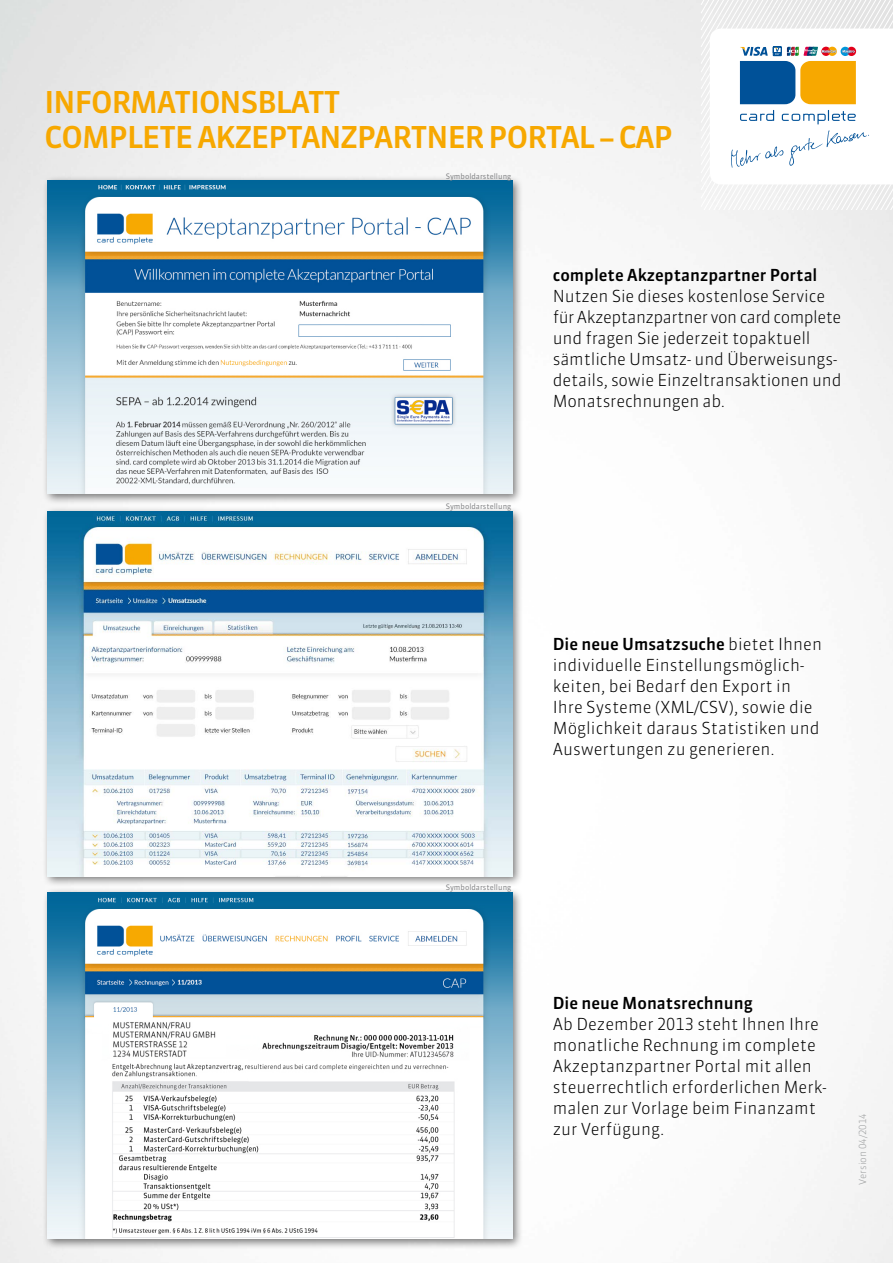
<style>
.page{position:relative;width:893px;height:1263px;background:#fff}
.page>*{position:absolute;margin:0;border:0;box-sizing:border-box;transform-origin:0 0}
.HEADLINE_top{font:500 30px "Sanuk TF";letter-spacing:-.03em;color:#f7a800}
.Fliesstext{font:300 16.5px/21px "Sanuk TF";color:#000}
.Fliesstext-2{font:500 16.5px "Sanuk TF";color:#000}
.Fliesstext-3{font:300 9.75px "Sanuk TF";color:#9c9e9f}
.t1{font:7.5px "Sanuk TF";color:#87888a}
.s1{font-weight:500}
</style>
<div class="page">
<svg style="left:701px;top:0;width:192px;height:209px"></svg>
<div style="left:42px;top:175px;width:481px;height:330px;background:#000;opacity:.52"></div>
<img style="left:47px;top:181px;width:465px;height:313px">
<div style="left:42px;top:506px;width:481px;height:382px;background:#000;opacity:.52"></div>
<img style="left:47px;top:511px;width:465px;height:365px">
<div style="left:42px;top:887px;width:481px;height:363px;background:#000;opacity:.52"></div>
<img style="left:47px;top:893px;width:465px;height:345px">
<p class="HEADLINE_top" style="left:45px;top:83px;width:297px">INFORMATIONSBLATT</p>
<p class="HEADLINE_top" style="left:45px;top:119px;width:630px">COMPLETE AKZEPTANZPARTNER PORTAL – CAP</p>
<p class="t1" style="left:446px;top:171px;width:67px">Symboldarstellung</p>
<p class="t1" style="left:446px;top:502px;width:67px">Symboldarstellung</p>
<p class="Fliesstext-2" style="left:553px;top:264px;width:266px">complete Akzeptanzpartner Portal</p>
<p class="Fliesstext" style="left:553px;top:285px;width:290px">Nutzen Sie dieses kostenlose Service für Akzeptanzpartner von card complete und fragen Sie jederzeit topaktuell sämtliche Umsatz- und Überweisungs&shy;details, sowie Einzeltransaktionen und Monatsrechnungen ab.</p>
<p class="Fliesstext" style="left:553px;top:633px;width:271px"><span class="s1">Die neue Umsatzsuche</span> bietet Ihnen individuelle Einstellungsmöglich&shy;keiten, bei Bedarf den Export in Ihre Systeme (XML/CSV), sowie die Möglichkeit daraus Statistiken und Auswertungen zu generieren.</p>
<p class="t1" style="left:446px;top:883px;width:67px">Symboldarstellung</p>
<p class="Fliesstext-2" style="left:553px;top:993px;width:201px">Die neue Monatsrechnung</p>
<p class="Fliesstext" style="left:553px;top:1014px;width:275px">Ab Dezember 2013 steht Ihnen Ihre monatliche Rechnung im complete<br>Akzeptanzpartner Portal mit allen steuerrechtlich erforderlichen Merk&shy;malen zur Vorlage beim Finanzamt zur Verfügung.</p>
<p class="Fliesstext-3" style="left:856px;top:1184px;width:73px;rotate:-90deg">Version 04/2014</p>
</div>
